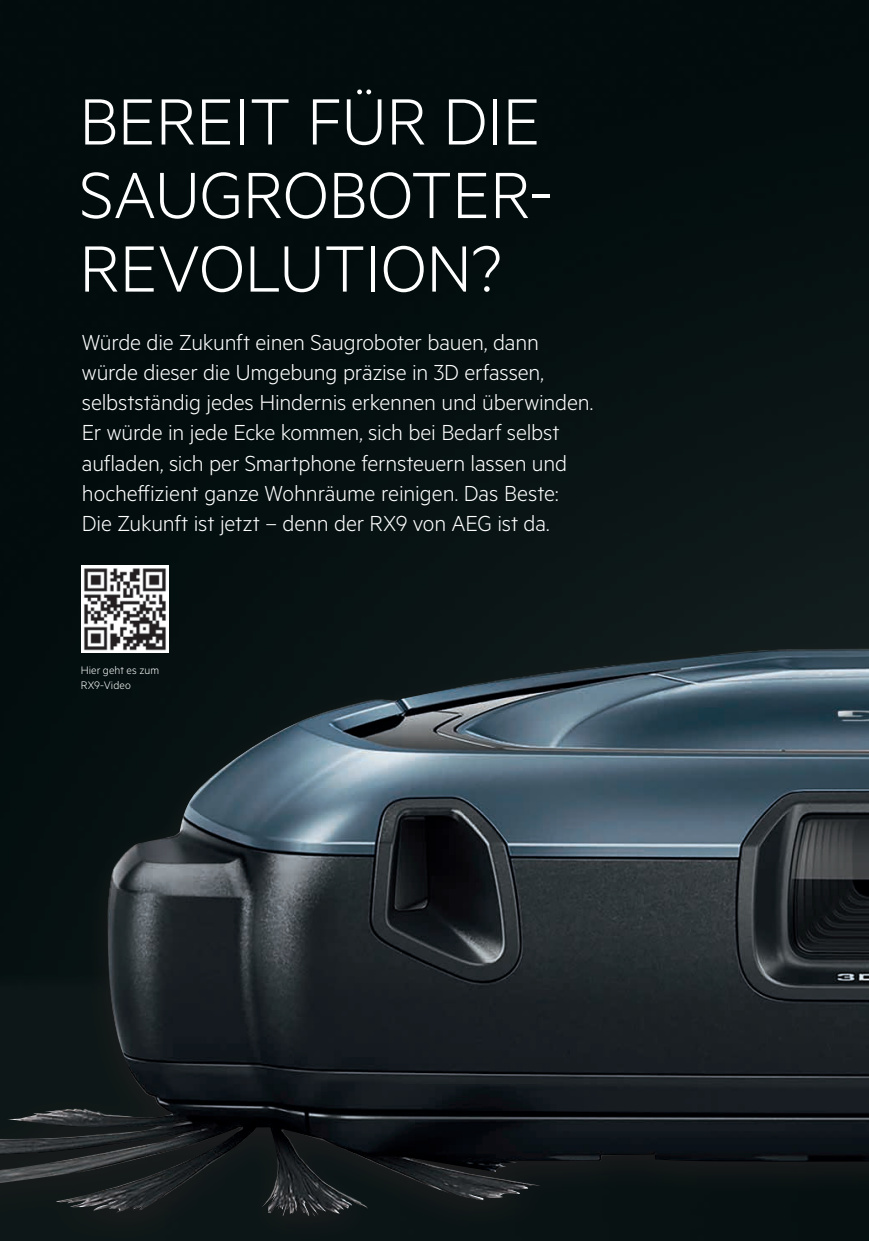
<style>
.page{position:relative;width:869px;height:1241px;background:#fff}
.page>*{position:absolute;margin:0;border:0;box-sizing:border-box;transform-origin:0 0}
.t1{font:300 73.5px/73.5px "Metric";color:#fff}
.t2{font:300 24.5px/30.1px "Metric";letter-spacing:-.005em;color:#fff}
.t3{font:300 12.25px/15.8px "Metric";letter-spacing:.01em;color:#fff}
</style>
<div class="page">
<img style="left:0;top:0;width:868px;height:631px">
<div style="left:0;top:631px;width:868px;height:609px;background:#231f20;opacity:.75"></div>
<img style="left:0;top:648px;width:840px;height:567px">
<img style="left:82px;top:566px;width:86px;height:86px">
<h1 class="t1" style="left:79px;top:82px;width:474px">BEREIT FÜR DIE<br>SAUGROBOTER-<br>REVOLUTION?</h1>
<p class="t2" style="left:82px;top:326px;width:512px">Würde die Zukunft einen Saugroboter bauen, dann würde dieser die Umgebung präzise in 3D erfassen, selbstständig jedes Hindernis erkennen und überwinden.<br>Er würde in jede Ecke kommen, sich bei Bedarf selbst aufladen, sich per Smartphone fernsteuern lassen und hocheffizient ganze Wohnräume reinigen. Das Beste:<br>Die Zukunft ist jetzt – denn der RX9 von AEG ist da.</p>
<p class="t3" style="left:81px;top:661px;width:80px">Hier geht es zum<br>RX9-Video</p>
</div>
